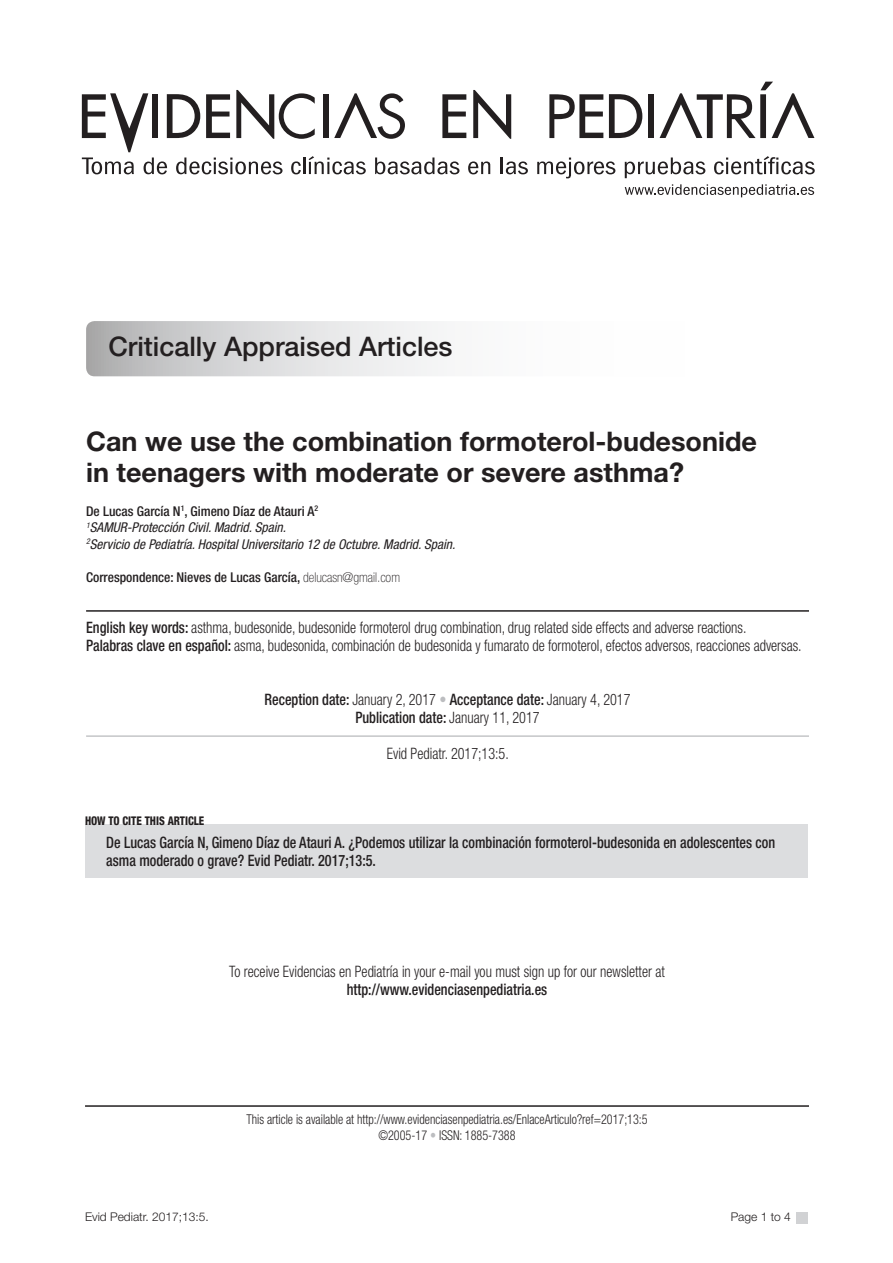
<style>
.page{position:relative;width:893px;height:1263px;background:#fff}
.page>*{position:absolute;margin:0;border:0;box-sizing:border-box;transform-origin:0 0}
.t1{font:700 27px/31.5px "Helvetica Neue LT Std";color:#231f20}
.t2{font:500 27px "Helvetica Neue";color:#231f20}
.t3{font:300 condensed 15.75px "Helvetica Neue LT Std";color:#231f20;scale:.9 1}
.t4{font:500 condensed 15.75px/18px "Helvetica Neue LT Std";color:#231f20;scale:.9 1}
.t5{font:300 condensed 13.5px/16.5px "Helvetica Neue LT Std";color:#231f20;text-align:center;scale:.9 1}
.t6{font:italic condensed 13.5px "Helvetica Neue LT Std";color:#231f20}
.t7{font:500 condensed 13.5px "Helvetica Neue LT Std";color:#231f20}
.t8{font:300 12px "Helvetica Neue";color:#231f20}
.t9{font:800 condensed 12px "Helvetica Neue LT Std";color:#231f20;scale:.9 1}
.s1{font-weight:100}
.s2{font-weight:500}
.s3{font-weight:300}
.s4{font-weight:300;color:#bcbdc0}
.s5{color:#bcbdc0}
</style>
<div class="page">
<div style="left:797px;top:1212px;width:11px;height:11px;background:#d1d2d4"></div>
<svg style="left:537px;top:158px;width:78px;height:20px"></svg>
<svg style="left:625px;top:157px;width:80px;height:21px"></svg>
<svg style="left:714px;top:156px;width:101px;height:18px"></svg>
<svg style="left:625px;top:184px;width:189px;height:13px"></svg>
<svg style="left:549px;top:94px;width:54px;height:44px"></svg>
<div style="left:648px;top:94px;width:6px;height:44px;background:#231f20"></div>
<svg style="left:609px;top:94px;width:33px;height:44px"></svg>
<svg style="left:660px;top:82px;width:154px;height:56px"></svg>
<svg style="left:82px;top:90px;width:446px;height:84px"></svg>
<svg style="left:86px;top:321px;width:723px;height:55px"></svg>
<hr style="left:86px;top:610px;width:723px;height:2px;background:#231f20">
<hr style="left:86px;top:736px;width:723px;height:1px;background:#a8a9ad">
<div style="left:85px;top:824px;width:723px;height:54px;background:#dcdddf"></div>
<hr style="left:85px;top:1105px;width:724px;height:2px;background:#231f20">
<p class="t2" style="left:108px;top:330px;width:346px">Critically Appraised Articles</p>
<p class="t1" style="left:86px;top:425px;width:672px">Can we use the combination formoterol-budesonide in teenagers with moderate or severe asthma?</p>
<p class="t7" style="left:86px;top:503px;width:234px">De Lucas García N<sup>1</sup>, Gimeno Díaz de Atauri A<sup>2</sup></p>
<p class="t6" style="left:86px;top:520px;width:201px"><sup>1</sup>SAMUR-Protección Civil. Madrid. Spain.</p>
<p class="t6" style="left:86px;top:536px;width:371px"><sup>2</sup>Servicio de Pediatría. Hospital Universitario 12 de Octubre. Madrid. Spain.</p>
<p class="t7" style="left:86px;top:569px;width:315px">Correspondence: Nieves de Lucas García, <span class="s1">delucasn@gmail.com</span></p>
<p class="t3" style="left:86px;top:618px;width:735px"><span class="s2">English key words:</span> asthma, budesonide, budesonide formoterol drug combination, drug related side effects and adverse reactions.</p>
<p class="t3" style="left:86px;top:636px;width:797px"><span class="s2">Palabras clave en español:</span> asma, budesonida, combinación de budesonida y fumarato de formoterol, efectos adversos, reacciones adversas.</p>
<p class="t4" style="left:265px;top:690px;width:408px">Reception date: <span class="s3">January 2, 2017</span> <span class="s4">•</span> Acceptance date: <span class="s3">January 4, 2017</span></p>
<p class="t4" style="left:355px;top:708px;width:206px">Publication date: <span class="s3">January 11, 2017</span></p>
<p class="t3" style="left:387px;top:744px;width:137px">Evid Pediatr. 2017;13:5.</p>
<p class="t9" style="left:85px;top:813px;width:134px">HOW TO CITE THIS ARTICLE</p>
<p class="t4" style="left:106px;top:833px;width:745px">De Lucas García N, Gimeno Díaz de Atauri A. ¿Podemos utilizar la combinación formoterol-budesonida en adolescentes con asma moderado o grave? Evid Pediatr. 2017;13:5.</p>
<p class="t3" style="left:229px;top:962px;width:486px">To receive Evidencias en Pediatría in your e-mail you must sign up for our newsletter at</p>
<p class="t4" style="left:347px;top:980px;width:224px">http://www.evidenciasenpediatria.es</p>
<p class="t5" style="left:246px;top:1111px;width:447px">This article is available at http://www.evidenciasenpediatria.es/EnlaceArticulo?ref=2017;13:5 ©2005-17 <span class="s5">•</span> ISSN: 1885-7388</p>
<p class="t8" style="left:85px;top:1210px;width:125px">Evid Pediatr. 2017;13:5.</p>
<p class="t8" style="left:731px;top:1210px;width:62px">Page 1 to 4</p>
</div>
